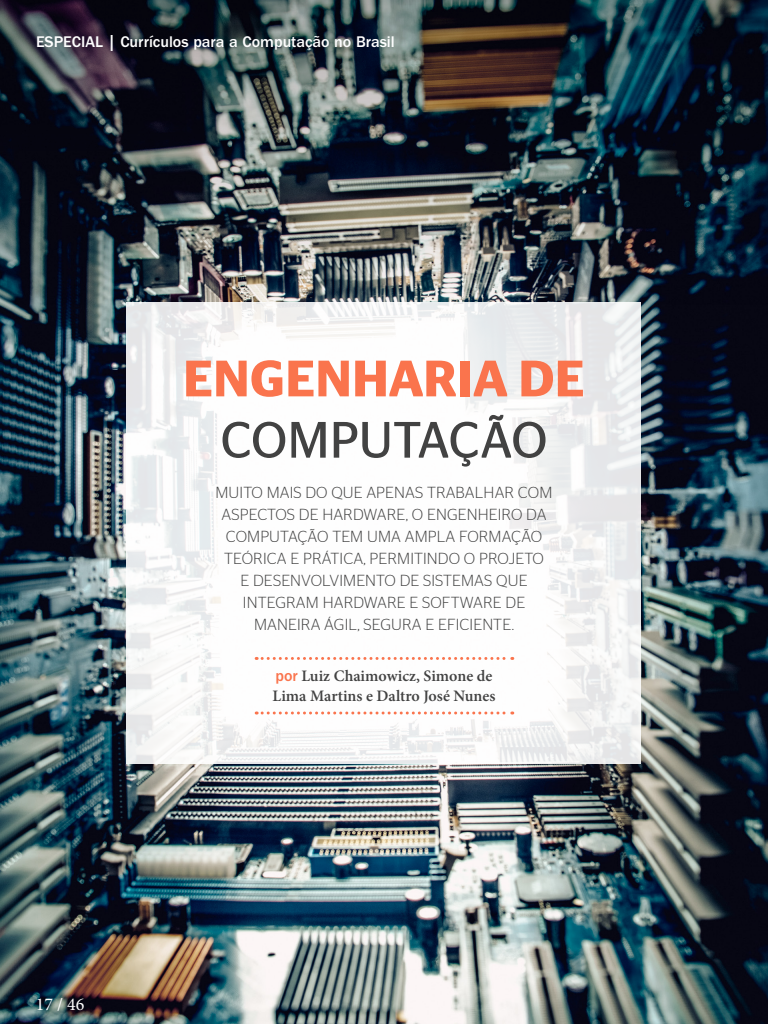
<style>
.page{position:relative;width:768px;height:1024px;background:#fff}
.page>*{position:absolute;margin:0;border:0;box-sizing:border-box;transform-origin:0 0}
.t1{font:600 51px "Stag Sans";letter-spacing:.01em;color:#fa744d}
.t2{font:51px "Stag Sans";letter-spacing:-.005em;color:#424242}
.t3{font:18px "Minion Pro";color:#fff}
.t4{font:300 16px "Stag Sans";letter-spacing:.01em;color:#424242}
.t5{font:600 16px/19.2px "Minion Pro";color:#424242}
.t6{font:500 16px "ITC Franklin Gothic Std";color:#fff}
.s1{font-family:"ITC Franklin Gothic Std";font-weight:500;color:#fa744d}
</style>
<div class="page">
<img style="left:0;top:607px;width:768px;height:417px">
<img style="left:0;top:0;width:768px;height:607px">
<div style="left:18px;top:978px;width:86px;height:46px;background:#000;opacity:.5"></div>
<svg style="left:127px;top:302px;width:514px;height:462px"></svg>
<svg style="left:256px;top:657px;width:257px;height:3px"></svg>
<svg style="left:256px;top:712px;width:257px;height:3px"></svg>
<p class="t6" style="left:36px;top:33px;width:360px">Especial | Currículos para a Computação no Brasil</p>
<h1 class="t1" style="left:183px;top:349px;width:367px">ENGENHARIA DE</h1>
<h1 class="t2" style="left:220px;top:411px;width:329px">COMPUTAÇÃO</h1>
<p class="t4" style="left:216px;top:483px;width:23px">MUITO</p>
<p class="t4" style="left:267px;top:483px;width:10px">MAIS</p>
<p class="t4" style="left:305px;top:483px;width:72px">DO QUE APENAS</p>
<p class="t4" style="left:427px;top:483px;width:11px">TRABAL</p>
<p class="t4" style="left:484px;top:483px;width:47px">HAR COM</p>
<p class="t4" style="left:222px;top:505px;width:11px">ASPECTOS</p>
<p class="t4" style="left:299px;top:505px;width:46px">DE HARD</p>
<p class="t4" style="left:364px;top:505px;width:84px">WARE, O ENGEN</p>
<p class="t4" style="left:478px;top:505px;width:20px">HEIRO</p>
<p class="t4" style="left:526px;top:505px;width:11px">DA</p>
<p class="t4" style="left:226px;top:527px;width:22px">COMPUTA</p>
<p class="t4" style="left:298px;top:527px;width:46px">ÇÃO TEM</p>
<p class="t4" style="left:367px;top:527px;width:12px">UMA</p>
<p class="t4" style="left:405px;top:527px;width:11px">AMPLA</p>
<p class="t4" style="left:459px;top:527px;width:12px">FORMA</p>
<p class="t4" style="left:511px;top:527px;width:30px">ÇÃO</p>
<p class="t4" style="left:224px;top:549px;width:39px">TEÓRICA</p>
<p class="t4" style="left:290px;top:549px;width:50px">EPRÁTICA</p>
<p class="t4" style="left:364px;top:549px;width:16px">, PERMITINDO</p>
<p class="t4" style="left:464px;top:549px;width:26px">O PROJETO</p>
<p class="t4" style="left:241px;top:571px;width:24px">E DESENVOLVIMENTO</p>
<p class="t4" style="left:400px;top:571px;width:33px">DE SISTEMAS</p>
<p class="t4" style="left:496px;top:571px;width:22px">QUE</p>
<p class="t4" style="left:243px;top:593px;width:11px">INTEGRAM</p>
<p class="t4" style="left:323px;top:593px;width:22px">HARD</p>
<p class="t4" style="left:364px;top:593px;width:24px">WARE</p>
<p class="t4" style="left:410px;top:593px;width:23px">E SOFT</p>
<p class="t4" style="left:460px;top:593px;width:24px">WARE</p>
<p class="t4" style="left:506px;top:593px;width:10px">DE</p>
<p class="t4" style="left:254px;top:615px;width:11px">MANEIRA</p>
<p class="t4" style="left:324px;top:615px;width:50px">ÁGIL, SEGURA</p>
<p class="t4" style="left:426px;top:615px;width:22px">E EFICIENTE</p>
<p class="t4" style="left:512px;top:615px;width:4px">.</p>
<p class="t5" style="left:272px;top:667px;width:225px"><span class="s1">por</span> Luiz Chaimowicz, Simone de<br>Lima Martins e Daltro José Nunes</p>
<p class="t3" style="left:36px;top:992px;width:50px">17 / 46</p>
</div>
